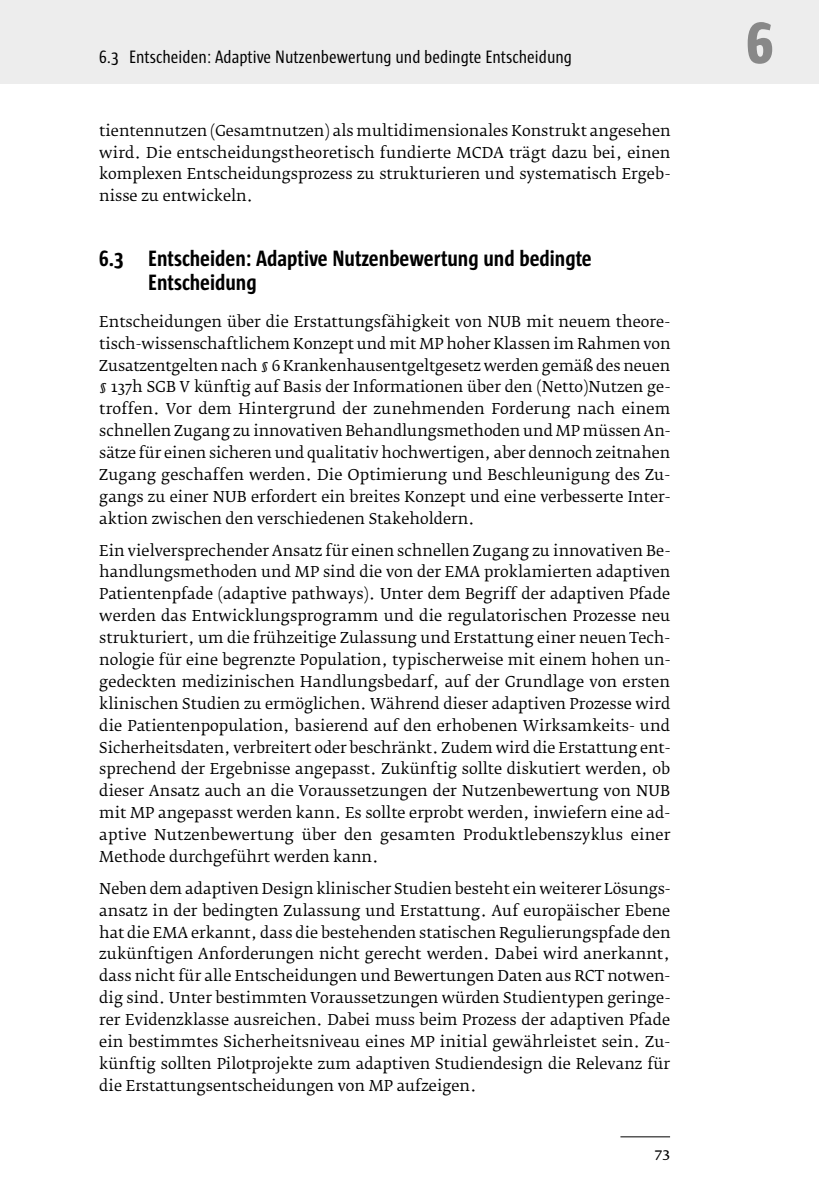
<style>
.page{position:relative;width:819px;height:1191px;background:#fff}
.page>*{position:absolute;margin:0;border:0;box-sizing:border-box;transform-origin:0 0}
.t1{font:800 59.5px "Sun Cd";color:#888}
.t2{font:700 22.75px/24.5px "Sun Cd";color:#000}
.t3{font:18.38px "Sun Cd";color:#000}
.t4{font:15.75px "Fedra Serif B Pro";color:#000}
.t5{font:14.88px/21.9px "Fedra Serif B Pro";color:#000;text-align:justify}
</style>
<div class="page">
<div style="left:0;top:0;width:819px;height:84px;background:#ededed"></div>
<hr style="left:620px;top:1136px;width:50px;height:1px;background:#000">
<p class="t3" style="left:99px;top:47px;width:474px">6.3 Entscheiden: Adaptive Nutzenbewertung und bedingte Entscheidung</p>
<p class="t5" style="left:99px;top:120px;width:572px">tientennutzen (Gesamtnutzen) als multidimensionales Konstrukt angesehen wird. Die entscheidungstheoretisch fundierte MCDA trägt dazu bei, einen komplexen Entscheidungsprozess zu strukturieren und systematisch Ergeb&shy;nisse zu entwickeln.</p>
<h2 class="t2" style="left:148px;top:245px;width:445px;text-indent:-49px">6.3 Entscheiden: Adaptive Nutzenbewertung und bedingte<br>Entscheidung</h2>
<p class="t5" style="left:99px;top:311px;width:572px">Entscheidungen über die Erstattungsfähigkeit von NUB mit neuem theore&shy;tisch-wissenschaftlichem Konzept und mit MP hoher Klassen im Rahmen von Zusatzentgelten nach § 6 Krankenhausentgeltgesetz werden gemäß des neuen § 137h SGB V künftig auf Basis der Informationen über den (Netto)Nutzen ge&shy;troffen. Vor dem Hintergrund der zunehmenden Forderung nach einem schnellen Zugang zu innovativen Behandlungsmethoden und MP müssen An&shy;sätze für einen sicheren und qualitativ hochwertigen, aber dennoch zeitnahen Zugang geschaffen werden. Die Optimierung und Beschleunigung des Zu&shy;gangs zu einer NUB erfordert ein breites Konzept und eine verbesserte Inter&shy;aktion zwischen den verschiedenen Stakeholdern.</p>
<p class="t5" style="left:99px;top:539px;width:572px">Ein vielversprechender Ansatz für einen schnellen Zugang zu innovativen Be&shy;handlungsmethoden und MP sind die von der EMA proklamierten adaptiven Patientenpfade (adaptive pathways). Unter dem Begriff der adaptiven Pfade werden das Entwicklungsprogramm und die regulatorischen Prozesse neu strukturiert, um die frühzeitige Zulassung und Erstattung einer neuen Tech&shy;nologie für eine begrenzte Population, typischerweise mit einem hohen un&shy;gedeckten medizinischen Handlungsbedarf, auf der Grundlage von ersten klinischen Studien zu ermöglichen. Während dieser adaptiven Prozesse wird die Patientenpopulation, basierend auf den erhobenen Wirksamkeits- und Sicherheitsdaten, verbreitert oder beschränkt. Zudem wird die Erstattung ent&shy;sprechend der Ergebnisse angepasst. Zukünftig sollte diskutiert werden, ob dieser Ansatz auch an die Voraussetzungen der Nutzenbewertung von NUB mit MP angepasst werden kann. Es sollte erprobt werden, inwiefern eine ad&shy;aptive Nutzenbewertung über den gesamten Produktlebenszyklus einer Methode durchgeführt werden kann.</p>
<p class="t5" style="left:99px;top:877px;width:573px">Neben dem adaptiven Design klinischer Studien besteht ein weiterer Lösungs&shy;ansatz in der bedingten Zulassung und Erstattung. Auf europäischer Ebene hat die EMA erkannt, dass die bestehenden statischen Regulierungspfade den zukünftigen Anforderungen nicht gerecht werden. Dabei wird anerkannt, dass nicht für alle Entscheidungen und Bewertungen Daten aus RCT notwen&shy;dig sind. Unter bestimmten Voraussetzungen würden Studientypen geringe&shy;rer Evidenzklasse ausreichen. Dabei muss beim Prozess der adaptiven Pfade ein bestimmtes Sicherheitsniveau eines MP initial gewährleistet sein. Zu&shy;künftig sollten Pilotprojekte zum adaptiven Studiendesign die Relevanz für die Erstattungsentscheidungen von MP aufzeigen.</p>
<p class="t4" style="left:655px;top:1144px;width:17px">73</p>
<h1 class="t1" style="left:746px;top:10px;width:29px">6</h1>
</div>
